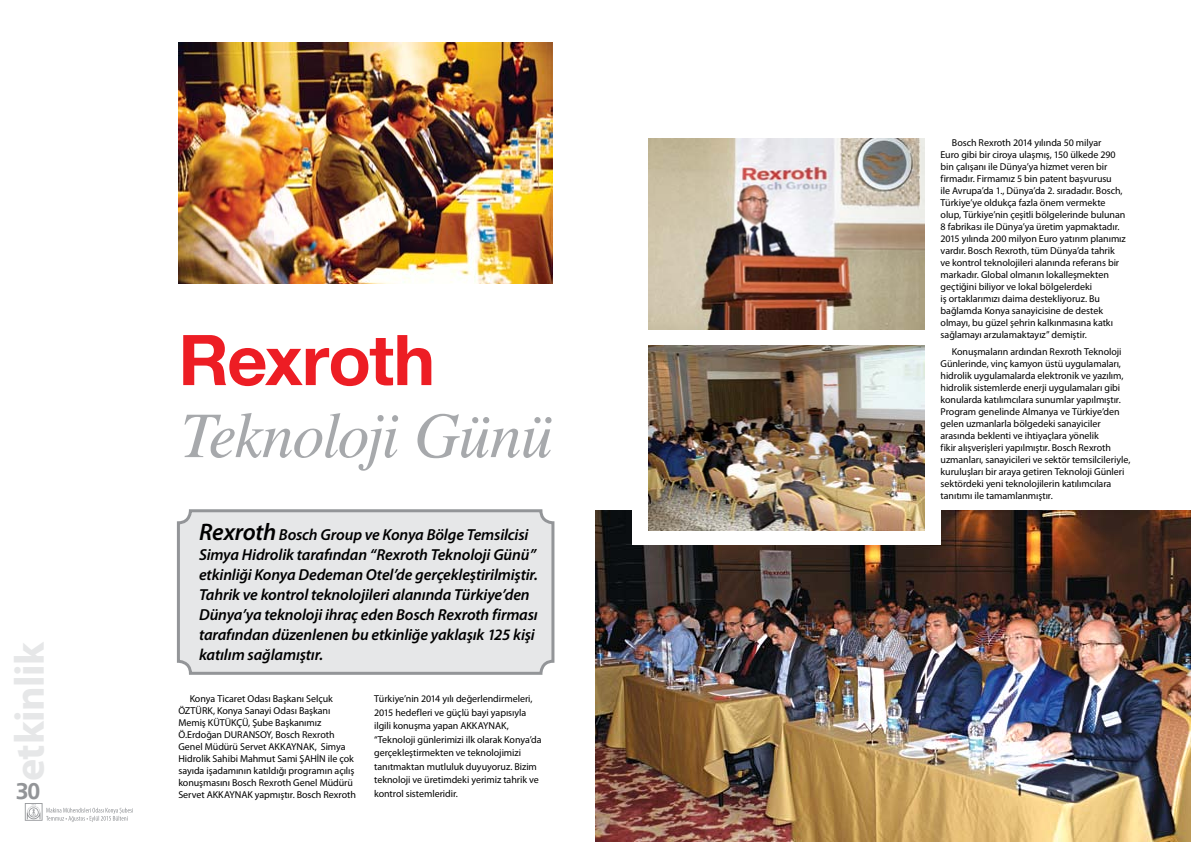
<style>
.page{position:relative;width:1191px;height:842px;background:#fff}
.page>*{position:absolute;margin:0;border:0;box-sizing:border-box;transform-origin:0 0}
.t1{font:70px "Helvetica T Bold";letter-spacing:-.02em;color:#ed1d24}
.t2{font:60px "Varitimes Turk I";letter-spacing:-.01em;color:#a7a9ac}
.t3{font:700 42px "Myriad Pro";letter-spacing:-.015em;color:#e6e7e8}
.t4{font:700 24px "Fruga San";color:#939598}
.t5{font:italic 600 16px/20px "Myriad Pro";letter-spacing:-.01em;color:#000}
.t6{font:10px/12px "Myriad Pro";letter-spacing:-.005em;color:#000}
.s1{font-size:24px}
</style>
<div class="page">
<svg style="left:25px;top:803px;width:108px;height:19px"></svg>
<img style="left:595px;top:511px;width:596px;height:331px">
<img style="left:648px;top:138px;width:276px;height:191px">
<img style="left:178px;top:43px;width:375px;height:240px">
<div style="left:632px;top:354px;width:308px;height:191px;background:#fff"></div>
<img style="left:648px;top:345px;width:276px;height:186px">
<div style="left:178px;top:511px;width:375px;height:162px;background:#e6e7e8;border-radius:12px"></div>
<div style="left:177px;top:509px;width:377px;height:166px;border:3px solid #939598;border-radius:12px"></div>
<p class="t3" style="left:2px;top:781px;width:141px;rotate:-90deg">etkinlik</p>
<h3 class="t4" style="left:16px;top:777px;width:26px">30</h3>
<p class="t1" style="left:178px;top:317px;width:258px">Rexroth</p>
<p class="t2" style="left:178px;top:401px;width:375px">Teknoloji Günü</p>
<p class="t5" style="left:199px;top:524px;width:340px"><span class="s1">Rexroth</span> Bosch Group ve Konya Bölge Temsilcisi Simya Hidrolik tarafından “Rexroth Teknoloji Günü” etkinliği Konya Dedeman Otel’de gerçekleştirilmiştir.<br>Tahrik ve kontrol teknolojileri alanında Türkiye’den Dünya’ya teknoloji ihraç eden Bosch Rexroth firması tarafından düzenlenen bu etkinliğe yaklaşık 125 kişi katılım sağlamıştır.</p>
<p class="t6" style="left:178px;top:692px;width:179px;text-indent:11px">Konya Ticaret Odası Başkanı Selçuk ÖZTÜRK, Konya Sanayi Odası Başkanı Memiş KÜTÜKÇÜ, Şube Başkanımız Ö.Erdoğan DURANSOY, Bosch Rexroth Genel Müdürü Servet AKKAYNAK, Simya Hidrolik Sahibi Mahmut Sami ŞAHİN ile çok sayıda işadamının katıldığı programın açılış konuşmasını Bosch Rexroth Genel Müdürü Servet AKKAYNAK yapmıştır. Bosch Rexroth</p>
<p class="t6" style="left:374px;top:692px;width:169px;line-height:13.5px">Türkiye’nin 2014 yılı değerlendirmeleri, 2015 hedefleri ve güçlü bayi yapısıyla ilgili konuşma yapan AKKAYNAK, “Teknoloji günlerimizi ilk olarak Konya’da gerçekleştirmekten ve teknolojimizi tanıtmaktan mutluluk duyuyoruz. Bizim teknoloji ve üretimdeki yerimiz tahrik ve kontrol sistemleridir.</p>
<p class="t6" style="left:940px;top:136px;width:187px;text-indent:11px">Bosch Rexroth 2014 yılında 50 milyar<br>Euro gibi bir ciroya ulaşmış, 150 ülkede 290 bin çalışanı ile Dünya’ya hizmet veren bir firmadır. Firmamız 5 bin patent başvurusu<br>ile Avrupa’da 1., Dünya’da 2. sıradadır. Bosch, Türkiye’ye oldukça fazla önem vermekte olup, Türkiye’nin çeşitli bölgelerinde bulunan 8 fabrikası ile Dünya’ya üretim yapmaktadır.<br>2015 yılında 200 milyon Euro yatırım planımız vardır. Bosch Rexroth, tüm Dünya’da tahrik ve kontrol teknolojileri alanında referans bir markadır. Global olmanın lokalleşmekten geçtiğini biliyor ve lokal bölgelerdeki<br>iş ortaklarımızı daima destekliyoruz. Bu bağlamda Konya sanayicisine de destek olmayı, bu güzel şehrin kalkınmasına katkı sağlamayı arzulamaktayız” demiştir.</p>
<p class="t6" style="left:940px;top:346px;width:191px;text-indent:11px">Konuşmaların ardından Rexroth Teknoloji Günlerinde, vinç kamyon üstü uygulamaları, hidrolik uygulamalarda elektronik ve yazılım, hidrolik sistemlerde enerji uygulamaları gibi konularda katılımcılara sunumlar yapılmıştır.<br>Program genelinde Almanya ve Türkiye’den gelen uzmanlarla bölgedeki sanayiciler arasında beklenti ve ihtiyaçlara yönelik<br>fikir alışverişleri yapılmıştır. Bosch Rexroth uzmanları, sanayicileri ve sektör temsilcileriyle, kuruluşları bir araya getiren Teknoloji Günleri sektördeki yeni teknolojilerin katılımcılara tanıtımı ile tamamlanmıştır.</p>
</div>
